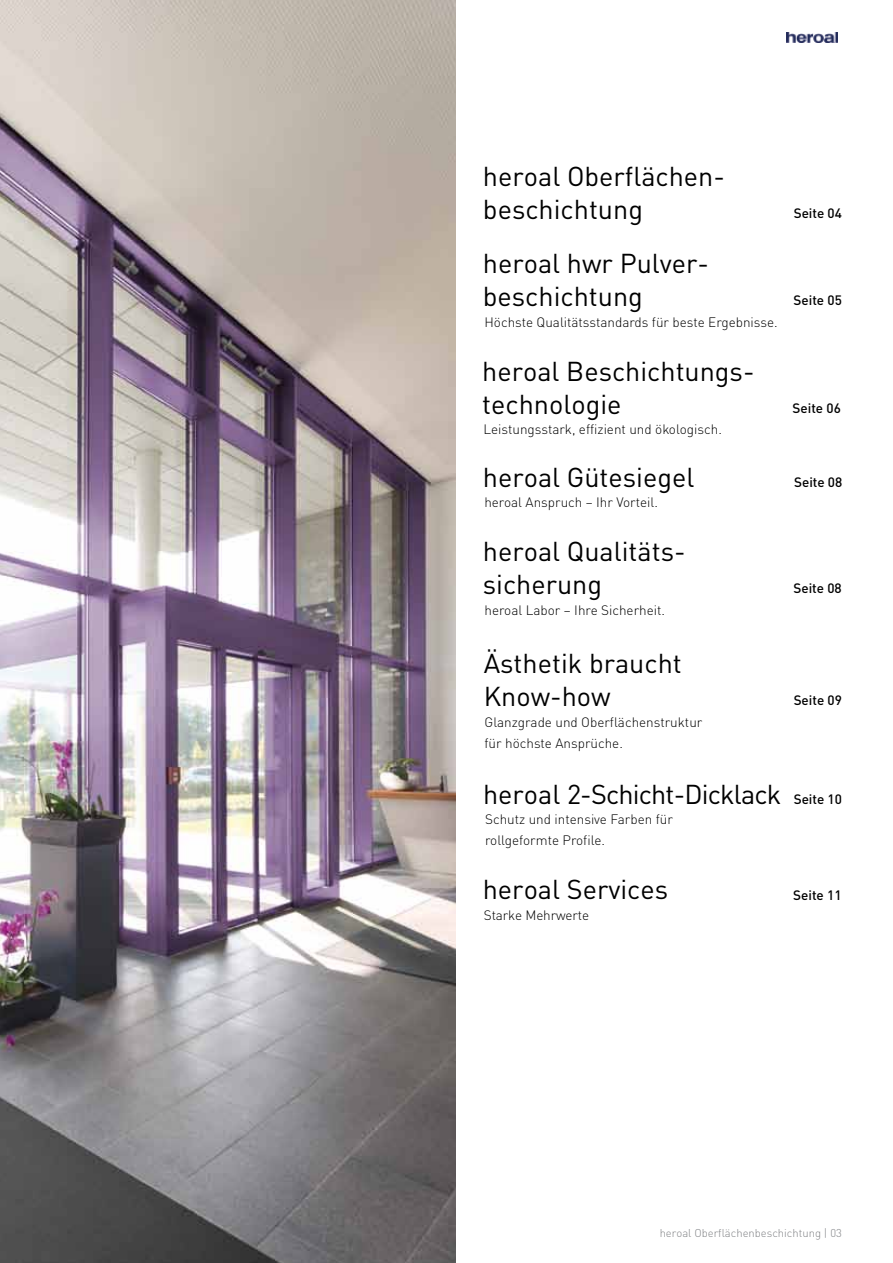
<style>
.page{position:relative;width:893px;height:1263px;background:#fff}
.page>*{position:absolute;margin:0;border:0;box-sizing:border-box;transform-origin:0 0}
.t1{font:27px/33px "DIN Pro";color:#000}
.t2{font:27px "DIN Pro";letter-spacing:-.03em;color:#000}
.t3{font:300 13.5px/21px "DIN Pro";color:#000}
.t4{font:500 13.5px "DIN Pro";color:#000}
.t5{font:300 11.25px "DIN Pro";color:#808285}
</style>
<div class="page">
<img style="left:787px;top:32px;width:51px;height:11px">
<img style="left:0;top:0;width:456px;height:1263px">
<h1 class="t1" style="left:483px;top:157px;width:243px">heroal Oberflächen&shy;beschichtung</h1>
<h1 class="t1" style="left:483px;top:245px;width:228px">heroal hwr Pulver&shy;beschichtung</h1>
<p class="t3" style="left:485px;top:311px;width:295px">Höchste Qualitätsstandards für beste Ergebnisse.</p>
<h1 class="t1" style="left:482px;top:352px;width:274px">heroal Beschichtungs&shy;technologie</h1>
<p class="t3" style="left:483px;top:418px;width:240px">Leistungsstark, effizient und ökologisch.</p>
<p class="t4" style="left:794px;top:202px;width:50px">Seite 04</p>
<p class="t4" style="left:794px;top:289px;width:50px">Seite 05</p>
<p class="t4" style="left:793px;top:397px;width:50px">Seite 06</p>
<h1 class="t1" style="left:483px;top:458px;width:213px">heroal Gütesiegel</h1>
<p class="t4" style="left:794px;top:471px;width:50px">Seite 08</p>
<p class="t3" style="left:484px;top:491px;width:175px">heroal Anspruch – Ihr Vorteil.</p>
<h1 class="t1" style="left:483px;top:532px;width:204px">heroal Qualitäts&shy;sicherung</h1>
<p class="t3" style="left:485px;top:598px;width:182px">heroal Labor – Ihre Sicherheit.</p>
<h1 class="t1" style="left:484px;top:644px;width:200px">Ästhetik braucht<br>Know-how</h1>
<p class="t3" style="left:485px;top:710px;width:219px">Glanzgrade und Oberflächenstruktur für höchste Ansprüche.</p>
<h1 class="t2" style="left:483px;top:773px;width:300px">heroal 2-Schicht-Dicklack</h1>
<p class="t3" style="left:485px;top:808px;width:189px">Schutz und intensive Farben für rollgeformte Profile.</p>
<h1 class="t1" style="left:483px;top:870px;width:187px">heroal Services</h1>
<p class="t3" style="left:484px;top:904px;width:107px">Starke Mehrwerte</p>
<p class="t4" style="left:793px;top:578px;width:50px">Seite 08</p>
<p class="t4" style="left:794px;top:689px;width:50px">Seite 09</p>
<p class="t4" style="left:794px;top:788px;width:50px">Seite 10</p>
<p class="t4" style="left:793px;top:884px;width:50px">Seite 11</p>
<p class="t5" style="left:660px;top:1224px;width:184px">heroal Oberflächenbeschichtung | 03</p>
</div>
